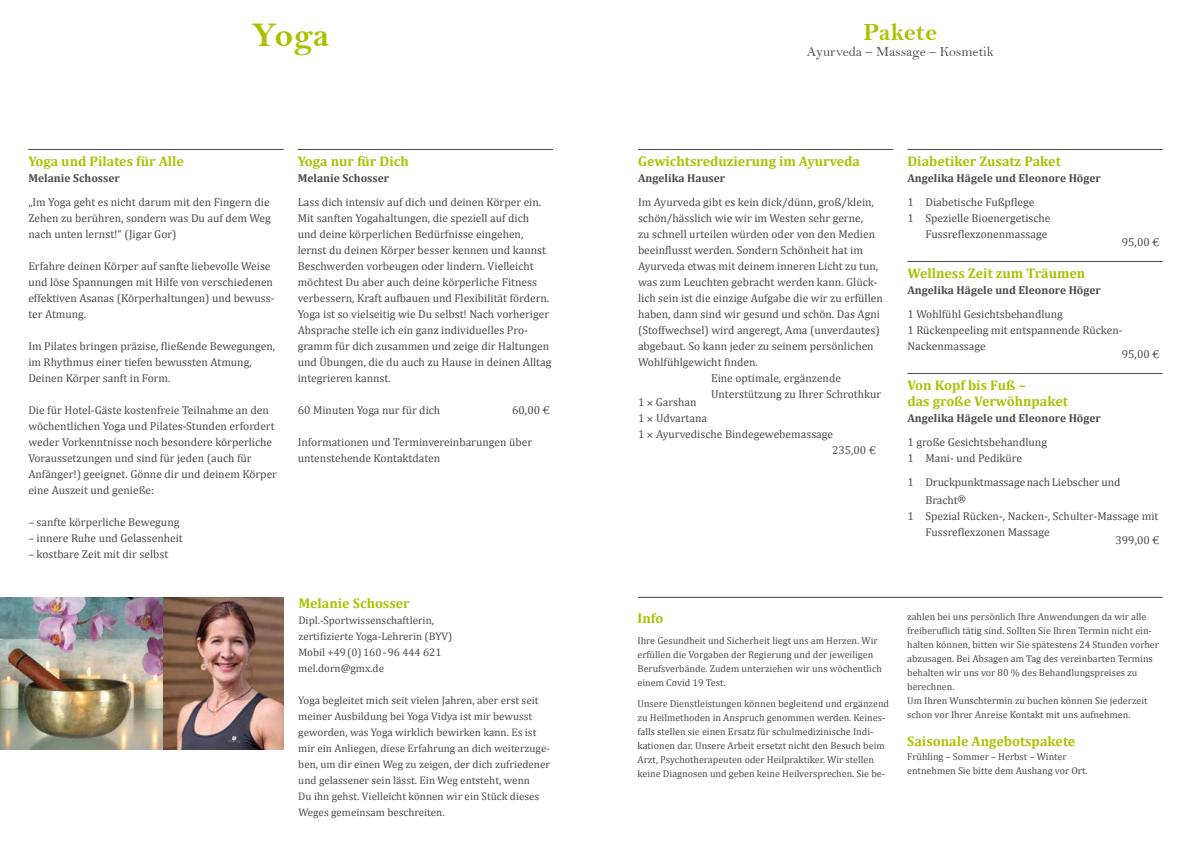
<style>
.page{position:relative;width:1191px;height:842px;background:#fff}
.page>*{position:absolute;margin:0;border:0;box-sizing:border-box;transform-origin:0 0}
.t1{font:35px "Bell MT Bold";color:#abc100}
.t2{font:25px "Bell MT Bold";color:#abc100}
.t3{font:700 14px/16px "Cambria";color:#abc100}
.t4{font:14px "Bell";color:#4b4b4d}
.t5{font:11.5px/16px "Cambria";color:#4b4b4d}
.t6{font:700 11.5px "Cambria";color:#4b4b4d}
.t7{font:11px/16px "Cambria";color:#4b4b4d}
.t8{font:10px/14px "Cambria";color:#4b4b4d}
</style>
<div class="page">
<hr style="left:907px;top:149px;width:255px;height:1px;background:#4b4b4d">
<hr style="left:907px;top:261px;width:255px;height:1px;background:#4b4b4d">
<hr style="left:907px;top:373px;width:255px;height:1px;background:#4b4b4d">
<hr style="left:638px;top:597px;width:524px;height:1px;background:#3e3d40">
<hr style="left:638px;top:149px;width:255px;height:1px;background:#4b4b4d">
<hr style="left:28px;top:149px;width:255px;height:1px;background:#4b4b4d">
<hr style="left:298px;top:149px;width:255px;height:1px;background:#4b4b4d">
<img style="left:0;top:597px;width:283px;height:152px">
<h1 class="t1" style="left:252px;top:14px;width:79px">Yoga</h1>
<p class="t3" style="left:28px;top:152px;width:157px">Yoga und Pilates für Alle</p>
<p class="t6" style="left:28px;top:171px;width:93px">Melanie Schosser</p>
<p class="t5" style="left:28px;top:194px;width:244px;text-align:justify">„Im Yoga geht es nicht darum mit den Fingern die Zehen zu berühren, sondern was Du auf dem Weg nach unten lernst!“ (Jigar Gor)</p>
<p class="t5" style="left:28px;top:258px;width:248px">Erfahre deinen Körper auf sanfte liebevolle Weise und löse Spannungen mit Hilfe von verschiedenen effektiven Asanas (Körperhaltungen) und bewuss&shy;ter Atmung.</p>
<p class="t5" style="left:28px;top:338px;width:248px">Im Pilates bringen präzise, fließende Bewegungen, im Rhythmus einer tiefen bewussten Atmung,<br>Deinen Körper sanft in Form.</p>
<p class="t5" style="left:28px;top:402px;width:250px">Die für Hotel-Gäste kostenfreie Teilnahme an den wöchentlichen Yoga und Pilates-Stunden erfordert weder Vorkenntnisse noch besondere körperliche Voraussetzungen und sind für jeden (auch für Anfänger!) geeignet. Gönne dir und deinem Körper eine Auszeit und genieße:</p>
<p class="t5" style="left:28px;top:514px;width:153px">– sanfte körperliche Bewegung</p>
<p class="t5" style="left:28px;top:530px;width:156px">– innere Ruhe und Gelassenheit</p>
<p class="t5" style="left:28px;top:546px;width:141px">– kostbare Zeit mit dir selbst</p>
<p class="t3" style="left:298px;top:152px;width:112px">Yoga nur für Dich</p>
<p class="t6" style="left:298px;top:171px;width:93px">Melanie Schosser</p>
<p class="t5" style="left:298px;top:194px;width:255px">Lass dich intensiv auf dich und deinen Körper ein.<br>Mit sanften Yogahaltungen, die speziell auf dich<br>und deine körperlichen Bedürfnisse eingehen, lernst du deinen Körper besser kennen und kannst Beschwerden vorbeugen oder lindern. Vielleicht möchtest Du aber auch deine körperliche Fitness verbessern, Kraft aufbauen und Flexibilität fördern.<br>Yoga ist so vielseitig wie Du selbst! Nach vorheriger Absprache stelle ich ein ganz individuelles Pro&shy;gramm für dich zusammen und zeige dir Haltungen und Übungen, die du auch zu Hause in deinen Alltag integrieren kannst.</p>
<p class="t5" style="left:298px;top:402px;width:144px">60 Minuten Yoga nur für dich</p>
<p class="t5" style="left:512px;top:402px;width:39px">60,00 €</p>
<p class="t5" style="left:298px;top:434px;width:236px">Informationen und Terminvereinbarungen über untenstehende Kontaktdaten</p>
<p class="t3" style="left:298px;top:595px;width:113px">Melanie Schosser</p>
<p class="t7" style="left:298px;top:612px;width:156px">Dipl.-Sportwissenschaftlerin, zertifizierte Yoga-Lehrerin (BYV)<br>Mobil +49(0)160-96 444 621 mel.dorn@gmx.de</p>
<p class="t7" style="left:298px;top:692px;width:253px">Yoga begleitet mich seit vielen Jahren, aber erst seit meiner Ausbildung bei Yoga Vidya ist mir bewusst geworden, was Yoga wirklich bewirken kann. Es ist mir ein Anliegen, diese Erfahrung an dich weiterzuge&shy;ben, um dir einen Weg zu zeigen, der dich zufriedener und gelassener sein lässt. Ein Weg entsteht, wenn<br>Du ihn gehst. Vielleicht können wir ein Stück dieses Weges gemeinsam beschreiten.</p>
<h2 class="t2" style="left:863px;top:17px;width:75px">Pakete</h2>
<p class="t4" style="left:807px;top:44px;width:188px">Ayurveda – Massage – Kosmetik</p>
<p class="t3" style="left:638px;top:152px;width:223px">Gewichtsreduzierung im Ayurveda</p>
<p class="t6" style="left:638px;top:171px;width:89px">Angelika Hauser</p>
<p class="t5" style="left:638px;top:194px;width:237px">Im Ayurveda gibt es kein dick/dünn, groß/klein,</p>
<p class="t5" style="left:638px;top:210px;width:227px">schön/hässlich wie wir im Westen sehr gerne,</p>
<p class="t5" style="left:638px;top:226px;width:238px">zu schnell urteilen würden oder von den Medien</p>
<p class="t5" style="left:638px;top:242px;width:226px">beeinflusst werden. Sondern Schönheit hat im</p>
<p class="t5" style="left:638px;top:258px;width:242px">Ayurveda etwas mit deinem inneren Licht zu tun,</p>
<p class="t5" style="left:638px;top:274px;width:241px">was zum Leuchten gebracht werden kann. Glück-</p>
<p class="t5" style="left:638px;top:290px;width:246px">lich sein ist die einzige Aufgabe die wir zu erfüllen</p>
<p class="t5" style="left:638px;top:306px;width:243px">haben, dann sind wir gesund und schön. Das Agni</p>
<p class="t5" style="left:638px;top:322px;width:243px">(Stoffwechsel) wird angeregt, Ama (unverdautes)</p>
<p class="t5" style="left:638px;top:338px;width:237px">abgebaut. So kann jeder zu seinem persönlichen</p>
<p class="t5" style="left:638px;top:354px;width:121px">Wohlfühlgewicht finden.</p>
<p class="t5" style="left:711px;top:370px;width:131px">Eine optimale, ergänzende</p>
<p class="t5" style="left:711px;top:386px;width:172px">Unterstützung zu Ihrer Schrothkur</p>
<p class="t5" style="left:638px;top:394px;width:60px">1 Garshan</p>
<p class="t5" style="left:638px;top:410px;width:71px">1 Udvartana</p>
<p class="t5" style="left:638px;top:426px;width:197px">1 Ayurvedische Bindegewebemassage</p>
<p class="t5" style="left:832px;top:442px;width:45px">235,00 €</p>
<p class="t3" style="left:907px;top:152px;width:155px">Diabetiker Zusatz Paket</p>
<p class="t6" style="left:907px;top:171px;width:195px">Angelika Hägele und Eleonore Höger</p>
<p class="t5" style="left:907px;top:194px;width:129px">1 Diabetische Fußpflege</p>
<p class="t5" style="left:907px;top:210px;width:145px">1 Spezielle Bioenergetische</p>
<p class="t5" style="left:925px;top:226px;width:123px">Fussreflexzonenmassage</p>
<p class="t5" style="left:1121px;top:234px;width:39px">95,00 €</p>
<p class="t3" style="left:907px;top:264px;width:179px">Wellness Zeit zum Träumen</p>
<p class="t6" style="left:907px;top:283px;width:195px">Angelika Hägele und Eleonore Höger</p>
<p class="t5" style="left:907px;top:306px;width:217px">1 Wohlfühl Gesichtsbehandlung<br>1 Rückenpeeling mit entspannende Rücken-<br>Nackenmassage</p>
<p class="t5" style="left:1121px;top:346px;width:39px">95,00 €</p>
<p class="t3" style="left:907px;top:376px;width:162px">Von Kopf bis Fuß –<br>das große Verwöhnpaket</p>
<p class="t6" style="left:907px;top:411px;width:195px">Angelika Hägele und Eleonore Höger</p>
<p class="t5" style="left:907px;top:434px;width:141px">1 große Gesichtsbehandlung<br>1 Mani- und Pediküre</p>
<p class="t5" style="left:925px;top:473px;width:196px;line-height:18px;text-indent:-18px">1 Druckpunktmassage nach Liebscher und<br>Bracht<sup>®</sup></p>
<p class="t5" style="left:925px;top:508px;width:234px;text-indent:-18px">1 Spezial Rücken-, Nacken-, Schulter-Massage mit<br>Fussreflexzonen Massage</p>
<p class="t5" style="left:1115px;top:532px;width:45px">399,00 €</p>
<p class="t3" style="left:637px;top:610px;width:27px">Info</p>
<p class="t8" style="left:637px;top:634px;width:246px">Ihre Gesundheit und Sicherheit liegt uns am Herzen. Wir erfüllen die Vorgaben der Regierung und der jeweiligen Berufsverbände. Zudem unterziehen wir uns wöchentlich einem Covid 19 Test.</p>
<p class="t8" style="left:637px;top:697px;width:253px">Unsere Dienstleistungen können begleitend und ergänzend zu Heilmethoden in Anspruch genommen werden. Keines&shy;falls stellen sie einen Ersatz für schulmedizinische Indi&shy;kationen dar. Unsere Arbeit ersetzt nicht den Besuch beim Arzt, Psychotherapeuten oder Heilpraktiker. Wir stellen keine Diagnosen und geben keine Heilversprechen. Sie be-</p>
<p class="t8" style="left:907px;top:610px;width:253px">zahlen bei uns persönlich Ihre Anwendungen da wir alle freiberuflich tätig sind. Sollten Sie Ihren Termin nicht ein&shy;halten können, bitten wir Sie spätestens 24 Stunden vorher abzusagen. Bei Absagen am Tag des vereinbarten Termins behalten wir uns vor 80 % des Behandlungspreises zu berechnen.<br>Um Ihren Wunschtermin zu buchen können Sie jederzeit schon vor Ihrer Anreise Kontakt mit uns aufnehmen.</p>
<p class="t3" style="left:907px;top:733px;width:170px">Saisonale Angebotspakete</p>
<p class="t8" style="left:907px;top:750px;width:182px">Frühling – Sommer – Herbst – Winter entnehmen Sie bitte dem Aushang vor Ort.</p>
</div>
